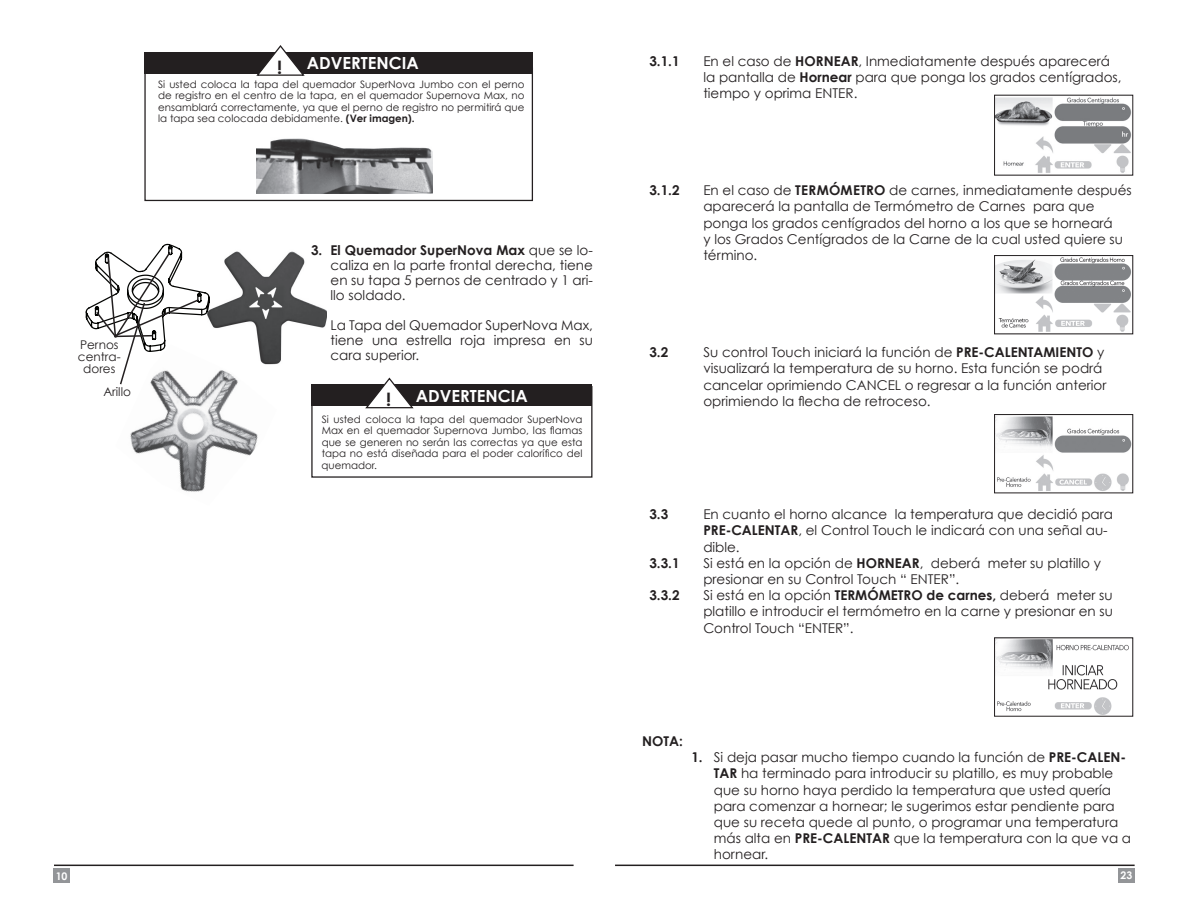
<style>
.page{position:relative;width:1188px;height:918px;background:#fff}
.page>*{position:absolute;margin:0;border:0;box-sizing:border-box;transform-origin:0 0}
.t1{font:700 16.65px "Century Gothic";color:#fff}
.t2{font:13.5px/16.2px "Century Gothic";color:#231f20}
.t3{font:700 13.5px "Century Gothic";color:#231f20}
.t4{font:12px/12px "Century Gothic";color:#231f20;text-align:center}
.t5{font:700 10.5px "Century Gothic";color:#fff}
.t6{font:10.2px/11.6px "Century Gothic";color:#231f20;text-align:justify}
.s1{font-weight:700}
</style>
<div class="page">
<hr style="left:54px;top:865px;width:520px;height:1px;background:#231f20">
<div style="left:54px;top:869px;width:16px;height:14px;background:#939598"></div>
<div style="left:1119px;top:868px;width:16px;height:15px;background:#939598"></div>
<hr style="left:615px;top:865px;width:520px;height:1px;background:#231f20">
<div style="left:144px;top:67px;width:389px;height:134px;border:1px solid #231f20"></div>
<div style="left:144px;top:52px;width:389px;height:22px;background:#231f20"></div>
<img style="left:256px;top:138px;width:177px;height:55px">
<img style="left:210px;top:251px;width:117px;height:113px">
<img style="left:130px;top:345px;width:147px;height:147px">
<svg style="left:85px;top:243px;width:125px;height:143px"></svg>
<div style="left:311px;top:384px;width:281px;height:22px;background:#231f20"></div>
<img style="left:996px;top:97px;width:135px;height:76px">
<img style="left:996px;top:257px;width:135px;height:75px">
<div style="left:994px;top:255px;width:139px;height:79px;border:1px solid #231f20"></div>
<img style="left:996px;top:416px;width:135px;height:75px">
<div style="left:994px;top:414px;width:139px;height:79px;border:1px solid #231f20"></div>
<img style="left:996px;top:640px;width:133px;height:75px">
<div style="left:994px;top:638px;width:139px;height:79px;border:1px solid #231f20"></div>
<svg style="left:256px;top:45px;width:49px;height:31px"></svg>
<svg style="left:365px;top:377px;width:49px;height:32px"></svg>
<p class="t1" style="left:307px;top:53px;width:114px">ADVERTENCIA</p>
<p class="t6" style="left:158px;top:78px;width:368px">Si usted coloca la tapa del quemador SuperNova Jumbo con el perno de registro en el centro de la tapa, en el quemador Supernova Max, no ensamblará correctamente, ya que el perno de registro no permitirá que la tapa sea colocada debidamente. <span class="s1">(Ver imagen).</span></p>
<p class="t4" style="left:78px;top:338px;width:44px">Pernos centra&shy;dores</p>
<p class="t4" style="left:103px;top:385px;width:29px">Arillo</p>
<p class="t2" style="left:331px;top:242px;width:264px;line-height:15px;text-align:justify;text-indent:-20px"><span class="s1">3. El Quemador SuperNova Max</span> que se lo&shy;caliza en la parte frontal derecha, tiene en su tapa 5 pernos de centrado y 1 ari&shy;llo soldado.</p>
<p class="t2" style="left:331px;top:317px;width:264px;line-height:15px;text-align:justify">La Tapa del Quemador SuperNova Max, tiene una estrella roja impresa en su cara superior.</p>
<p class="t1" style="left:416px;top:385px;width:114px">ADVERTENCIA</p>
<p class="t6" style="left:322px;top:413px;width:262px">Si usted coloca la tapa del quemador SuperNova Max en el quemador Supernova Jumbo, las flamas que se generen no serán las correctas ya que esta tapa no está diseñada para el poder calorífico del quemador.</p>
<p class="t3" style="left:649px;top:52px;width:32px">3.1.1</p>
<p class="t2" style="left:703px;top:52px;width:420px">En el caso de <span class="s1">HORNEAR</span>, Inmediatamente después aparecerá la pantalla de <span class="s1">Hornear</span> para que ponga los grados centígrados, tiempo y oprima ENTER.</p>
<p class="t3" style="left:649px;top:182px;width:32px">3.1.2</p>
<p class="t2" style="left:703px;top:182px;width:430px">En el caso de <span class="s1">TERMÓMETRO</span> de carnes, inmediatamente después aparecerá la pantalla de Termómetro de Carnes para que ponga los grados centígrados del horno a los que se horneará<br>y los Grados Centígrados de la Carne de la cual usted quiere su término.</p>
<p class="t3" style="left:649px;top:344px;width:20px">3.2</p>
<p class="t2" style="left:703px;top:344px;width:405px">Su control Touch iniciará la función de <span class="s1">PRE-CALENTAMIENTO</span> y visualizará la temperatura de su horno. Esta función se podrá cancelar oprimiendo CANCEL o regresar a la función anterior oprimiendo la flecha de retroceso.</p>
<p class="t3" style="left:649px;top:506px;width:20px">3.3</p>
<p class="t2" style="left:703px;top:506px;width:411px">En cuanto el horno alcance la temperatura que decidió para<br><span class="s1">PRE-CALENTAR</span>, el Control Touch le indicará con una señal au&shy;dible.</p>
<p class="t3" style="left:649px;top:554px;width:32px">3.3.1</p>
<p class="t2" style="left:703px;top:555px;width:399px">Si está en la opción de <span class="s1">HORNEAR</span>, deberá meter su platillo y presionar en su Control Touch “ ENTER”.</p>
<p class="t3" style="left:649px;top:587px;width:32px">3.3.2</p>
<p class="t2" style="left:703px;top:587px;width:411px;text-align:justify">Si está en la opción <span class="s1">TERMÓMETRO de carnes,</span> deberá meter su platillo e introducir el termómetro en la carne y presionar en su Control Touch “ENTER”.</p>
<p class="t3" style="left:642px;top:733px;width:42px">NOTA:</p>
<p class="t2" style="left:714px;top:749px;width:419px;text-indent:-22px"><span class="s1">1.</span> Si deja pasar mucho tiempo cuando la función de <span class="s1">PRE-CALEN-TAR</span> ha terminado para introducir su platillo, es muy probable que su horno haya perdido la temperatura que usted quería para comenzar a hornear; le sugerimos estar pendiente para que su receta quede al punto, o programar una temperatura más alta en <span class="s1">PRE-CALENTAR</span> que la temperatura con la que va a hornear.</p>
<p class="t5" style="left:56px;top:869px;width:13px">10</p>
<p class="t5" style="left:1121px;top:869px;width:13px">23</p>
</div>
